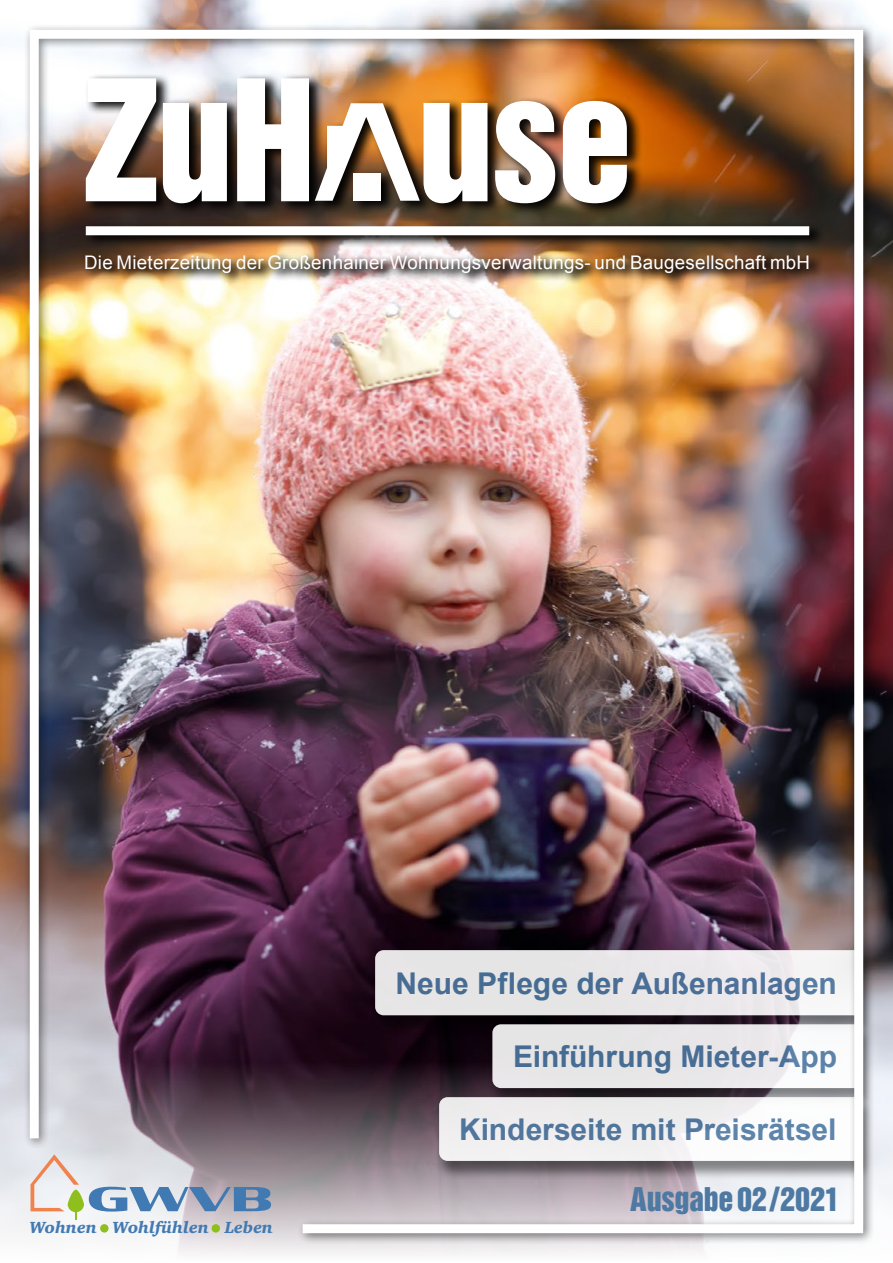
<style>
.page{position:relative;width:893px;height:1263px;background:#fff}
.page>*{position:absolute;margin:0;border:0;box-sizing:border-box;transform-origin:0 0}
.t1{font:700 30px "Arial";color:#4e79a3}
.t2{font:30px "Helvetica Inserat LT Std";letter-spacing:-.01em;color:#4e79a3}
.t3{font:18.75px "Arial";letter-spacing:.015em;color:#fff}
.t4{font:italic 900 16.5px "Charter";color:#417ab2}
</style>
<div class="page">
<img style="left:0;top:0;width:893px;height:983px">
<svg style="left:0;top:983px;width:893px;height:271px"></svg>
<img style="left:25px;top:25px;width:843px;height:1213px">
<p class="t3" style="left:84px;top:251px;width:728px">Die Mieterzeitung der Großenhainer Wohnungsverwaltungs- und Baugesellschaft mbH</p>
<h1 class="t1" style="left:396px;top:963px;width:443px">Neue Pflege der Außenanlagen</h1>
<h1 class="t1" style="left:513px;top:1037px;width:326px">Einführung Mieter-App</h1>
<h1 class="t1" style="left:459px;top:1110px;width:379px">Kinderseite mit Preisrätsel</h1>
<p class="t4" style="left:29px;top:1217px;width:245px">Wohnen Wohlfühlen Leben</p>
<p class="t2" style="left:630px;top:1181px;width:211px">Ausgabe 02/2021</p>
</div>
